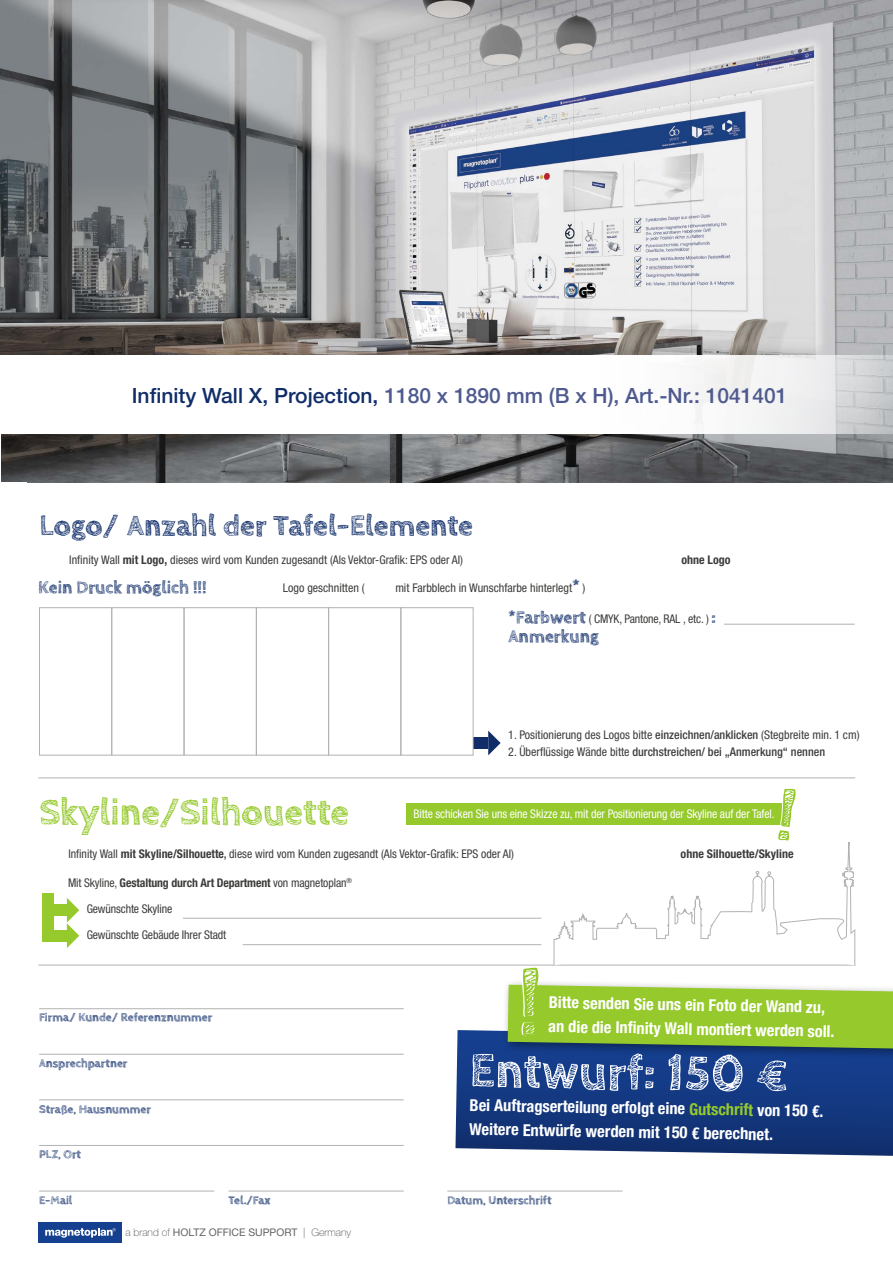
<style>
.page{position:relative;width:893px;height:1263px;background:#fff}
.page>*{position:absolute;margin:0;border:0;box-sizing:border-box;transform-origin:0 0}
.t1{font:700 49.65px "Cabin Sketch";color:#fff}
.t2{font:700 37.5px "Cabin Sketch";color:#95c92c}
.t3{font:700 30px "Cabin Sketch";color:#102d69}
.t4{font:500 21px "Helvetica Neue LT";color:#4e5a8f}
.t5{font:700 18px "Cabin Sketch";color:#102d69}
.t6{font:700 condensed 16.5px/24px "Helvetica Neue LT";color:#fff}
.t7{font:condensed 12px/25.5px "Helvetica Neue LT";color:#3c3c3b}
.t8{font:700 12px "Cabin Sketch";color:#102d69}
.t9{font:condensed 12px "Helvetica Neue LT";letter-spacing:-.01em;color:#fff}
.t10{font:500 condensed 12px "Helvetica Neue LT";color:#3c3c3b}
.t11{font:700 condensed 12px "Helvetica Neue LT";color:#3c3c3b}
.t12{font:10.5px "Helvetica Neue LT";color:#646363}
.s1{color:#102d69}
.s2{font-weight:700}
.s3{font-family:"Cabin Sketch";font-weight:700;font-stretch:normal;font-size:18px;color:#102d69}
.s4{font-weight:500}
.s5{font-weight:400}
.s6{color:#95c92c}
.s7{font-weight:100;color:#4a4a49}
</style>
<div class="page">
<img style="left:0;top:0;width:893px;height:483px">
<div style="left:38px;top:1222px;width:84px;height:21px;background:#153f8f"></div>
<svg style="left:45px;top:1228px;width:71px;height:9px"></svg>
<hr style="left:38px;top:777px;width:817px;height:1px;background:#b3b2b2">
<hr style="left:38px;top:965px;width:817px;height:1px;background:#b3b2b2">
<div style="left:473px;top:737px;width:15px;height:12px;background:#102d69"></div>
<svg style="left:488px;top:731px;width:13px;height:24px"></svg>
<div style="left:52px;top:904px;width:15px;height:12px;background:#95c92c"></div>
<div style="left:52px;top:930px;width:15px;height:11px;background:#95c92c"></div>
<svg style="left:67px;top:898px;width:12px;height:50px"></svg>
<div style="left:39px;top:607px;width:73px;height:148px;border:1px solid #b3b2b2"></div>
<div style="left:184px;top:607px;width:73px;height:148px;border:1px solid #b3b2b2"></div>
<div style="left:328px;top:607px;width:73px;height:148px;border:1px solid #b3b2b2"></div>
<div style="left:111px;top:607px;width:73px;height:148px;border:1px solid #b3b2b2"></div>
<div style="left:256px;top:607px;width:73px;height:148px;border:1px solid #b3b2b2"></div>
<div style="left:400px;top:607px;width:73px;height:148px;border:1px solid #b3b2b2"></div>
<hr style="left:39px;top:1008px;width:365px;height:1px;background:#b3b2b2">
<hr style="left:39px;top:1054px;width:365px;height:1px;background:#b3b2b2">
<hr style="left:39px;top:1099px;width:365px;height:1px;background:#b3b2b2">
<hr style="left:39px;top:1145px;width:365px;height:1px;background:#b3b2b2">
<hr style="left:447px;top:1191px;width:176px;height:1px;background:#b3b2b2">
<hr style="left:39px;top:1191px;width:175px;height:1px;background:#b3b2b2">
<hr style="left:229px;top:1191px;width:175px;height:1px;background:#b3b2b2">
<hr style="left:183px;top:918px;width:358px;height:1px;background:#b3b2b2">
<hr style="left:243px;top:944px;width:298px;height:1px;background:#b3b2b2">
<div style="left:42px;top:893px;width:12px;height:48px;background:#95c92c"></div>
<svg style="left:455px;top:1030px;width:438px;height:126px;background:#1e4083"></svg>
<div style="left:502px;top:979px;width:391px;height:83px;background:#000;opacity:.43"></div>
<svg style="left:1px;top:355px;width:892px;height:79px"></svg>
<hr style="left:0;top:355px;width:1px;height:128px;background:#fff">
<div style="left:406px;top:803px;width:381px;height:21px;background:#95c92c"></div>
<hr style="left:724px;top:624px;width:131px;height:1px;background:#b3b2b2">
<svg style="left:508px;top:803px;width:385px;height:245px"></svg>
<h3 class="t4" style="left:132px;top:383px;width:657px"><span class="s1">Infinity Wall X, Projection,</span> 1180 x 1890 mm (B x H), Art.-Nr.: 1041401</h3>
<h3 class="t3" style="left:40px;top:509px;width:435px">Logo/ Anzahl der Tafel-Elemente</h3>
<p class="t7" style="left:69px;top:547px;width:395px">Infinity Wall <span class="s2">mit Logo,</span> dieses wird vom Kunden zugesandt (Als Vektor-Grafik: EPS oder AI)</p>
<p class="t11" style="left:681px;top:553px;width:51px">ohne Logo</p>
<h3 class="t5" style="left:38px;top:577px;width:170px">Kein Druck möglich !!!</h3>
<p class="t7" style="left:283px;top:575px;width:83px">Logo geschnitten (</p>
<p class="t7" style="left:395px;top:575px;width:192px">mit Farbblech in Wunschfarbe hinterlegt<span class="s3">*</span> )</p>
<p class="t7" style="left:508px;top:606px;width:209px"><span class="s3">*Farbwert</span> ( CMYK, Pantone, RAL , etc. ) <span class="s3">:</span></p>
<h3 class="t5" style="left:508px;top:626px;width:92px">Anmerkung</h3>
<h2 class="t2" style="left:40px;top:791px;width:311px">Skyline/Silhouette</h2>
<p class="t7" style="left:508px;top:722px;width:353px">1. Positionierung des Logos bitte <span class="s4">einzeichnen/anklicken</span> (Stegbreite min. 1 cm)</p>
<p class="t10" style="left:508px;top:744px;width:318px"><span class="s5">2. Überflüssige Wände bitte</span> durchstreichen/ bei „Anmerkung“ nennen</p>
<p class="t9" style="left:414px;top:807px;width:363px">Bitte schicken Sie uns eine Skizze zu, mit der Positionierung der Skyline auf der Tafel.</p>
<p class="t7" style="left:68px;top:841px;width:447px">Infinity Wall <span class="s2">mit Skyline/Silhouette</span><span class="s4">,</span> diese wird vom Kunden zugesandt (Als Vektor-Grafik: EPS oder AI)</p>
<p class="t7" style="left:87px;top:870px;width:267px;text-indent:-19px">Mit Skyline, <span class="s2">Gestaltung durch Art Department</span> von magnetoplan<sup>®<br></sup>Gewünschte Skyline</p>
<p class="t7" style="left:87px;top:922px;width:141px">Gewünschte Gebäude Ihrer Stadt</p>
<p class="t11" style="left:681px;top:846px;width:115px">ohne Silhouette/Skyline</p>
<h3 class="t6" style="left:549px;top:990px;width:278px;rotate:1deg">Bitte senden Sie uns ein Foto der Wand zu,</h3>
<h3 class="t6" style="left:549px;top:1014px;width:288px;rotate:1deg">an die die Infi nity Wall montiert werden soll.</h3>
<p class="t8" style="left:39px;top:1011px;width:175px">Firma/ Kunde/ Referenznummer</p>
<p class="t8" style="left:39px;top:1056px;width:90px">Ansprechpartner</p>
<p class="t8" style="left:39px;top:1102px;width:113px">Straße, Hausnummer</p>
<p class="t8" style="left:39px;top:1148px;width:43px">PLZ, Ort</p>
<p class="t8" style="left:39px;top:1193px;width:35px">E-Mail</p>
<p class="t8" style="left:229px;top:1193px;width:44px">Tel./Fax</p>
<p class="t8" style="left:447px;top:1193px;width:106px">Datum, Unterschrift</p>
<h1 class="t1" style="left:470px;top:1042px;width:321px;rotate:1deg">Entwurf: 150 €</h1>
<h3 class="t6" style="left:470px;top:1092px;width:355px;rotate:1deg">Bei Auftragserteilung erfolgt eine <span class="s6">Gutschrift</span> von 150 €.<br>Weitere Entwürfe werden mit 150 € berechnet.</h3>
<p class="t12" style="left:125px;top:1225px;width:227px"><span class="s7">a brand of</span> HOLTZ OFFICE SUPPORT <span class="s7">| Germany</span></p>
</div>
